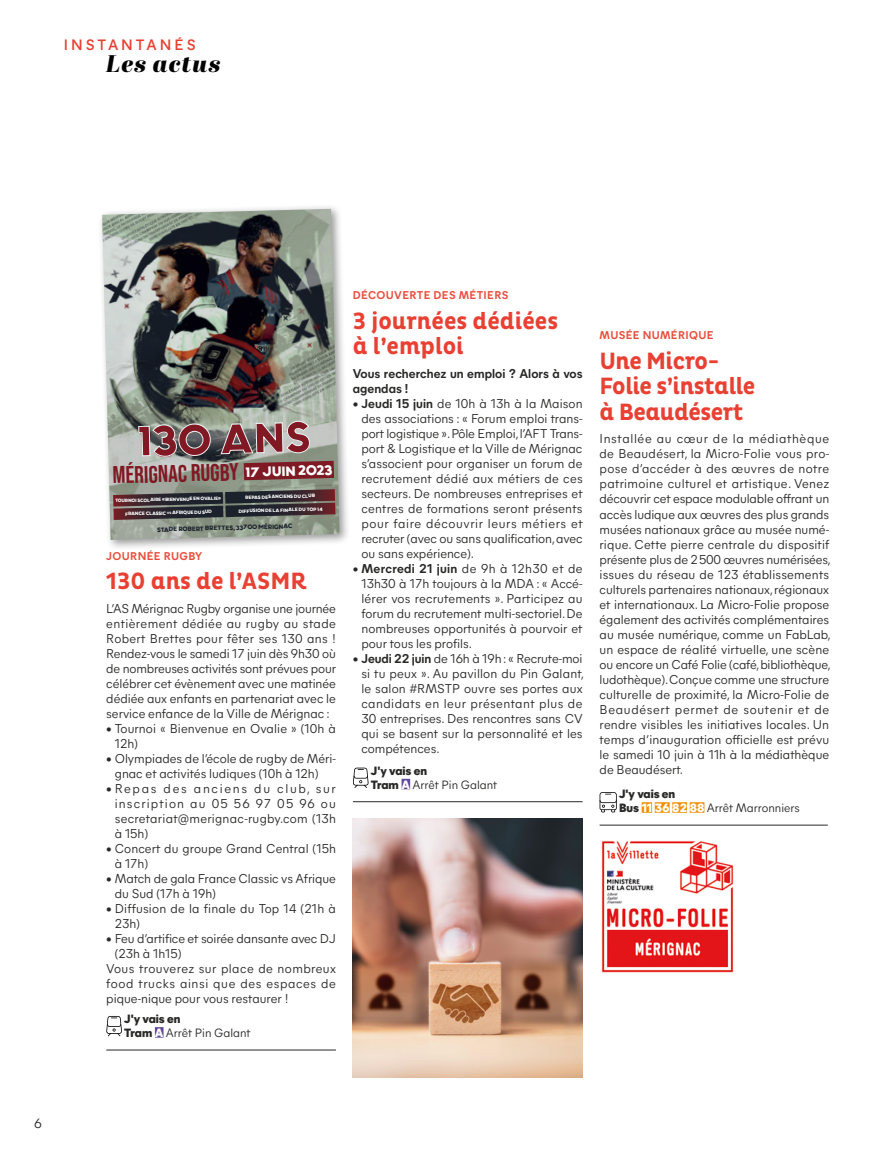
<style>
.page{position:relative;width:893px;height:1149px;background:#fff}
.page>*{position:absolute;margin:0;border:0;box-sizing:border-box;transform-origin:0 0}
.t1{font:42.9px "Cavilant";color:#801924}
.t2{font:24.15px "Bebas Neue";color:#7f1923}
.Titre{font:700 24px/25.5px "Pluto Cond";letter-spacing:-.01em;color:#e84133}
.t3{font:italic 24px "Abril Fatface";letter-spacing:.045em;color:#000}
.t4{font:600 15px "Mier A";letter-spacing:.2em;color:#e84133}
.t5{font:13.5px "Mier A";color:#282827}
.Txt_brèves{font:12.75px/15px "Mier A";color:#282827}
.Txt_brèves-2{font:700 12.75px/15px "Mier A";letter-spacing:.005em;color:#282827}
.Infos_SUP{font:12px/13.5px "Mier A";color:#282827}
.Surtitre{font:700 11.25px "Mier A";letter-spacing:.03em;color:#e94d3b}
.t6{font:6.45px "Cavilant";color:#1c222d}
.t7{font:4.95px "Cavilant";color:#fff}
.t8{font:4.8px "Cavilant";color:#fff}
.s1{font-family:"Cavilant";font-size:13.95px;color:#fff}
.s2{font-size:3.3px}
.s3{font-weight:800}
.s4{font-weight:800;color:#fff}
.s5{font-weight:700}
</style>
<div class="page">
<hr style="left:892px;top:202px;width:1px;height:334px;background:#b9b8b8">
<div style="left:402px;top:778px;width:8px;height:11px;background:#604a98"></div>
<hr style="left:353px;top:801px;width:230px;height:1px;background:#282827">
<svg style="left:353px;top:767px;width:16px;height:20px"></svg>
<div style="left:642px;top:802px;width:10px;height:10px;background:#f28e00"></div>
<div style="left:655px;top:802px;width:15px;height:10px;background:#f28e00"></div>
<div style="left:672px;top:802px;width:15px;height:10px;background:#f28e00"></div>
<div style="left:690px;top:802px;width:14px;height:10px;background:#f28e00"></div>
<hr style="left:600px;top:824px;width:228px;height:1px;background:#282827">
<svg style="left:600px;top:792px;width:17px;height:20px"></svg>
<img style="left:601px;top:841px;width:133px;height:132px">
<div style="left:97px;top:204px;width:254px;height:347px;background:#000;opacity:.4"></div>
<img style="left:102px;top:209px;width:238px;height:331px">
<svg style="left:138px;top:423px;width:72px;height:33px;background:#808584"></svg>
<svg style="left:220px;top:420px;width:90px;height:34px;background:#9ea39f"></svg>
<svg style="left:244px;top:460px;width:90px;height:20px;background:#802b31"></svg>
<svg style="left:113px;top:489px;width:222px;height:31px;background:#4a4244"></svg>
<img style="left:353px;top:818px;width:230px;height:259px">
<div style="left:155px;top:1026px;width:9px;height:11px;background:#604a98"></div>
<hr style="left:106px;top:1049px;width:230px;height:1px;background:#282827">
<svg style="left:106px;top:1016px;width:16px;height:19px"></svg>
<p class="t4" style="left:64px;top:33px;width:133px">INSTANTANÉS</p>
<p class="t3" style="left:106px;top:46px;width:116px">Les actus</p>
<p class="t5" style="left:34px;top:1112px;width:9px">6</p>
<p class="t1" style="left:134px;top:417px;width:179px;rotate:-2deg">130 ans</p>
<p class="t2" style="left:112px;top:462px;width:222px;rotate:-2deg">mérignac rugby <span class="s1">17 juin 2023</span></p>
<p class="t6" style="left:157px;top:526px;width:137px;rotate:-2deg">stade robert brettes, 33700 Mérignac</p>
<p class="t7" style="left:245px;top:494px;width:72px;rotate:-2deg">repas des anciens du club</p>
<p class="t7" style="left:238px;top:508px;width:86px;rotate:-2deg">diffusion de la finale du top 14</p>
<p class="t8" style="left:115px;top:498px;width:108px;rotate:-2deg">Tournoi scolaire «bienvenue en ovalie»</p>
<p class="t7" style="left:125px;top:511px;width:89px;rotate:-2deg">france classic <span class="s2">vs</span> afrique du sud</p>
<p class="Surtitre" style="left:106px;top:547px;width:98px">JOURNÉE RUGBY</p>
<p class="Titre" style="left:106px;top:569px;width:202px">130 ans de l’ASMR</p>
<p class="Txt_brèves" style="left:106px;top:600px;width:231px;text-align:justify">L’AS Mérignac Rugby organise une journée entièrement dédiée au rugby au stade Robert Brettes pour fêter ses 130 ans !<br>Rendez-vous le samedi 17 juin dès 9h30 où de nombreuses activités sont prévues pour célébrer cet évènement avec une matinée dédiée aux enfants en partenariat avec le service enfance de la Ville de Mérignac :</p>
<p class="Txt_brèves" style="left:115px;top:720px;width:223px;text-indent:-8px">• Tournoi « Bienvenue en Ovalie » (10h à<br>12h)</p>
<p class="Txt_brèves" style="left:115px;top:750px;width:223px;text-indent:-8px">• Olympiades de l’école de rugby de Méri&shy;gnac et activités ludiques (10h à 12h)</p>
<p class="Txt_brèves" style="left:115px;top:780px;width:223px;text-align:justify;text-indent:-8px">• Repas des anciens du club, sur inscription au 05 56 97 05 96 ou secretariat@merignac-rugby.com (13h à 15h)</p>
<p class="Txt_brèves" style="left:115px;top:840px;width:223px;text-indent:-8px">• Concert du groupe Grand Central (15h à 17h)</p>
<p class="Txt_brèves" style="left:115px;top:870px;width:223px;text-indent:-8px">• Match de gala France Classic vs Afrique du Sud (17h à 19h)</p>
<p class="Txt_brèves" style="left:115px;top:900px;width:223px;text-indent:-8px">• Diffusion de la finale du Top 14 (21h à<br>23h)</p>
<p class="Txt_brèves" style="left:115px;top:930px;width:223px;text-indent:-8px">• Feu d’artifice et soirée dansante avec DJ (23h à 1h15)</p>
<p class="Txt_brèves" style="left:106px;top:960px;width:231px;text-align:justify">Vous trouverez sur place de nombreux food trucks ainsi que des espaces de pique-nique pour vous restaurer !</p>
<p class="Infos_SUP" style="left:124px;top:1011px;width:128px"><span class="s3">J'y vais en<br>Tram</span> <span class="s4">A</span> Arrêt Pin Galant</p>
<p class="Surtitre" style="left:353px;top:286px;width:157px">DÉCOUVERTE DES MÉTIERS</p>
<p class="Titre" style="left:353px;top:308px;width:207px">3 journées dédiées à l’emploi</p>
<p class="Txt_brèves-2" style="left:353px;top:365px;width:231px">Vous recherchez un emploi ? Alors à vos agendas !</p>
<p class="Txt_brèves" style="left:361px;top:395px;width:223px;text-align:justify;text-indent:-8px">• <span class="s5">Jeudi 15 juin</span> de 10h à 13h à la Maison des associations : « Forum emploi trans&shy;port logistique ». Pôle Emploi, l’AFT Trans&shy;port &amp; Logistique et la Ville de Mérignac s’associent pour organiser un forum de recrutement dédié aux métiers de ces secteurs. De nombreuses entreprises et centres de formations seront présents pour faire découvrir leurs métiers et recruter (avec ou sans qualification, avec ou sans expérience).</p>
<p class="Txt_brèves" style="left:361px;top:560px;width:223px;text-align:justify;text-indent:-8px">• <span class="s5">Mercredi 21 juin</span> de 9h à 12h30 et de 13h30 à 17h toujours à la MDA : « Accé&shy;lérer vos recrutements ». Participez au forum du recrutement multi-sectoriel. De nombreuses opportunités à pourvoir et pour tous les profils.</p>
<p class="Txt_brèves" style="left:361px;top:650px;width:224px;text-indent:-8px">• <span class="s5">Jeudi 22 juin</span> de 16h à 19h: « Recrute-moi si tu peux ». Au pavillon du Pin Galant, le salon #RMSTP ouvre ses portes aux candidats en leur présentant plus de 30 entreprises. Des rencontres sans CV qui se basent sur la personnalité et les compétences.</p>
<p class="Infos_SUP" style="left:371px;top:763px;width:128px"><span class="s3">J'y vais en<br>Tram</span> <span class="s4">A</span> Arrêt Pin Galant</p>
<p class="Surtitre" style="left:600px;top:327px;width:116px">MUSÉE NUMÉRIQUE</p>
<p class="Titre" style="left:600px;top:348px;width:157px">Une Micro-<br>Folie s’installe à Beaudésert</p>
<p class="Txt_brèves" style="left:600px;top:430px;width:233px">Installée au cœur de la médiathèque de Beaudésert, la Micro-Folie vous pro&shy;pose d’accéder à des œuvres de notre patrimoine culturel et artistique. Venez découvrir cet espace modulable offrant un accès ludique aux œuvres des plus grands musées nationaux grâce au musée numé&shy;rique. Cette pierre centrale du dispositif présente plus de 2500 œuvres numérisées, issues du réseau de 123 établissements culturels partenaires nationaux, régionaux et internationaux. La Micro-Folie propose également des activités complémentaires au musée numérique, comme un FabLab, un espace de réalité virtuelle, une scène ou encore un Café Folie (café, bibliothèque, ludothèque). Conçue comme une structure culturelle de proximité, la Micro-Folie de Beaudésert permet de soutenir et de rendre visibles les initiatives locales. Un temps d’inauguration officielle est prévu le samedi 10 juin à 11h à la médiathèque de Beaudésert.</p>
<p class="Infos_SUP" style="left:619px;top:786px;width:182px"><span class="s3">J'y vais en<br>Bus</span> <span class="s4">11 36 82 88</span> Arrêt Marronniers</p>
</div>
